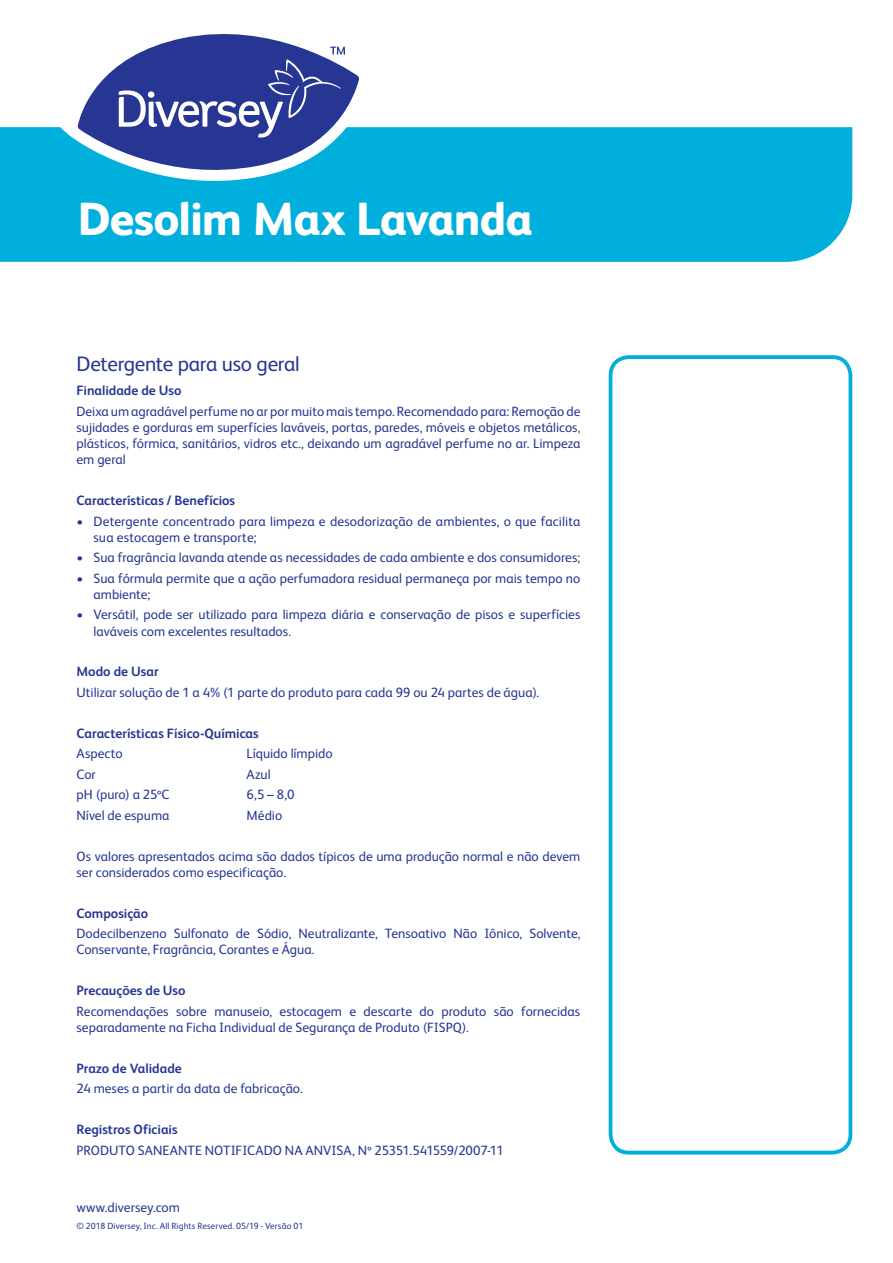
<style>
.page{position:relative;width:893px;height:1263px;background:#fff}
.page>*{position:absolute;margin:0;border:0;box-sizing:border-box;transform-origin:0 0}
.t1{font:800 46.5px "FS Albert Pro";letter-spacing:-.02em;color:#fff}
.Product_Description{font:21px "FS Albert Pro";letter-spacing:-.015em;color:#263692}
.Maintext{font:13.5px/16.2px "FS Albert Pro";color:#263692}
.Maintext-2{font:700 13.5px "FS Albert Pro";letter-spacing:-.005em;color:#263692}
.Subheads{font:700 13.5px "FS Albert Pro";color:#263692}
.Bullet_Text{font:700 13.5px "FS Albert Pro";color:#263692}
.Maintext_italic{font:700 13.5px "FS Albert Pro";letter-spacing:-.005em;color:#263692}
.t2{font:9px "FS Albert Pro";letter-spacing:.01em;color:#263692}
</style>
<div class="page">
<div style="left:0;top:127px;width:852px;height:135px;background:#00afdb"></div>
<svg style="left:609px;top:355px;width:243px;height:799px"></svg>
<svg style="left:58px;top:78px;width:316px;height:103px"></svg>
<svg style="left:78px;top:34px;width:281px;height:148px"></svg>
<svg style="left:119px;top:47px;width:226px;height:91px;background:#4a58a4"></svg>
<p class="t1" style="left:78px;top:183px;width:456px">Desolim Max Lavanda</p>
<p class="Product_Description" style="left:77px;top:349px;width:225px">Detergente para uso geral</p>
<p class="Subheads" style="left:77px;top:381px;width:107px">Finalidade de Uso</p>
<p class="Maintext" style="left:77px;top:402px;width:505px;text-align:justify">Deixa um agradável perfume no ar por muito mais tempo. Recomendado para: Remoção de sujidades e gorduras em superfícies laváveis, portas, paredes, móveis e objetos metálicos, plásticos, fórmica, sanitários, vidros etc., deixando um agradável perfume no ar. Limpeza em geral</p>
<p class="Maintext-2" style="left:77px;top:491px;width:160px">Características / Benefícios</p>
<p class="Maintext" style="left:94px;top:512px;width:488px;text-indent:-17px">• Detergente concentrado para limpeza e desodorização de ambientes, o que facilita sua estocagem e transporte;</p>
<p class="Maintext" style="left:77px;top:548px;width:505px">• Sua fragrância lavanda atende as necessidades de cada ambiente e dos consumidores;</p>
<p class="Maintext" style="left:94px;top:569px;width:488px;text-indent:-17px">• Sua fórmula permite que a ação perfumadora residual permaneça por mais tempo no ambiente;</p>
<p class="Maintext" style="left:94px;top:605px;width:488px;text-indent:-17px">• Versátil, pode ser utilizado para limpeza diária e conservação de pisos e superfícies laváveis com excelentes resultados.</p>
<p class="Bullet_Text" style="left:77px;top:662px;width:84px">Modo de Usar</p>
<p class="Maintext" style="left:77px;top:683px;width:464px">Utilizar solução de 1 a 4% (1 parte do produto para cada 99 ou 24 partes de água).</p>
<p class="Maintext-2" style="left:77px;top:724px;width:184px">Características Físico-Químicas</p>
<p class="Maintext" style="left:77px;top:744px;width:48px">Aspecto</p>
<p class="Maintext" style="left:247px;top:744px;width:87px">Líquido límpido</p>
<p class="Maintext" style="left:77px;top:765px;width:21px">Cor</p>
<p class="Maintext" style="left:247px;top:765px;width:26px">Azul</p>
<p class="Maintext" style="left:77px;top:785px;width:95px">pH (puro) a 25oC</p>
<p class="Maintext" style="left:247px;top:785px;width:49px">6,5 – 8,0</p>
<p class="Maintext" style="left:77px;top:806px;width:95px">Nível de espuma</p>
<p class="Maintext" style="left:247px;top:806px;width:37px">Médio</p>
<p class="Maintext" style="left:77px;top:847px;width:505px">Os valores apresentados acima são dados típicos de uma produção normal e não devem ser considerados como especificação.</p>
<p class="Maintext_italic" style="left:77px;top:903px;width:73px">Composição</p>
<p class="Maintext" style="left:77px;top:924px;width:505px">Dodecilbenzeno Sulfonato de Sódio, Neutralizante, Tensoativo Não Iônico, Solvente,<br>Conservante, Fragrância, Corantes e Água.</p>
<p class="Maintext-2" style="left:77px;top:981px;width:111px">Precauções de Uso</p>
<p class="Maintext" style="left:77px;top:1002px;width:505px">Recomendações sobre manuseio, estocagem e descarte do produto são fornecidas separadamente na Ficha Individual de Segurança de Produto (FISPQ).</p>
<p class="Maintext-2" style="left:77px;top:1058px;width:107px">Prazo de Validade</p>
<p class="Maintext" style="left:77px;top:1079px;width:228px">24 meses a partir da data de fabricação.</p>
<p class="Maintext-2" style="left:77px;top:1120px;width:103px">Registros Oficiais</p>
<p class="Maintext" style="left:77px;top:1141px;width:429px">PRODUTO SANEANTE NOTIFICADO NA ANVISA, Nº 25351.541559/2007-11</p>
<p class="Maintext" style="left:77px;top:1198px;width:105px">www.diversey.com</p>
<p class="t2" style="left:77px;top:1219px;width:228px">© 2018 Diversey, Inc. All Rights Reserved. 05/19 - Versão 01</p>
</div>
